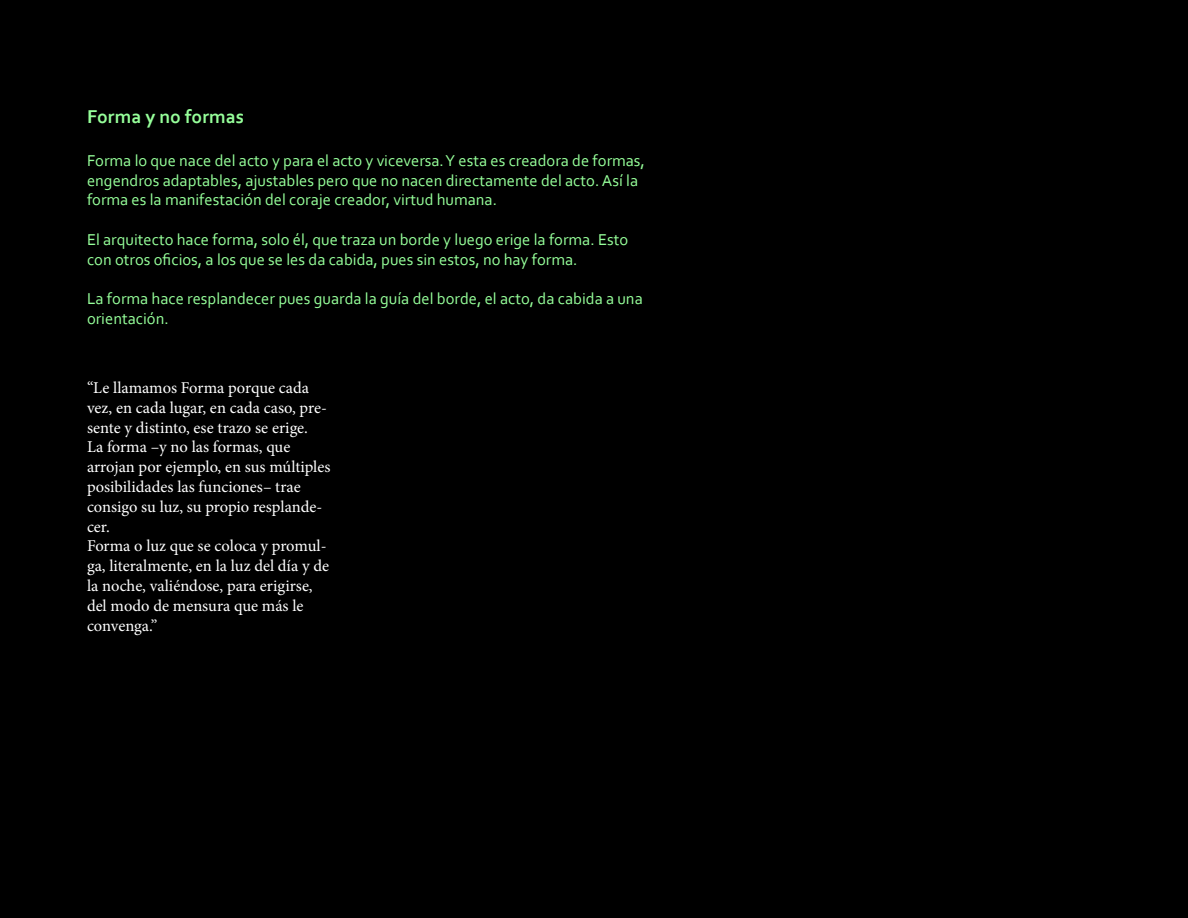
<style>
.page{position:relative;width:1188px;height:918px;background:#000}
.page>*{position:absolute;margin:0;border:0;box-sizing:border-box;transform-origin:0 0}
.t1{font:700 19.5px "Corbel";color:#96ff9a}
.t2{font:16.5px/19.8px "Corbel";color:#96ff9a}
.t3{font:16.5px/19.8px "Minion Pro";color:#fff}
</style>
<div class="page">
<p class="t1" style="left:87px;top:104px;width:159px">Forma y no formas</p>
<p class="t2" style="left:87px;top:150px;width:559px">Forma lo que nace del acto y para el acto y viceversa. Y esta es creadora de formas, engendros adaptables, ajustables pero que no nacen directamente del acto. Así la forma es la manifestación del coraje creador, virtud humana.</p>
<p class="t2" style="left:87px;top:229px;width:543px">El arquitecto hace forma, solo él, que traza un borde y luego erige la forma. Esto con otros oficios, a los que se les da cabida, pues sin estos, no hay forma.</p>
<p class="t2" style="left:87px;top:289px;width:557px">La forma hace resplandecer pues guarda la guía del borde, el acto, da cabida a una orientación.</p>
<p class="t3" style="left:87px;top:378px;width:245px">“Le llamamos Forma porque cada vez, en cada lugar, en cada caso, pre&shy;sente y distinto, ese trazo se erige.<br>La forma –y no las formas, que arrojan por ejemplo, en sus múltiples posibilidades las funciones– trae consigo su luz, su propio resplande&shy;cer.<br>Forma o luz que se coloca y promul&shy;ga, literalmente, en la luz del día y de la noche, valiéndose, para erigirse, del modo de mensura que más le convenga.”</p>
</div>
